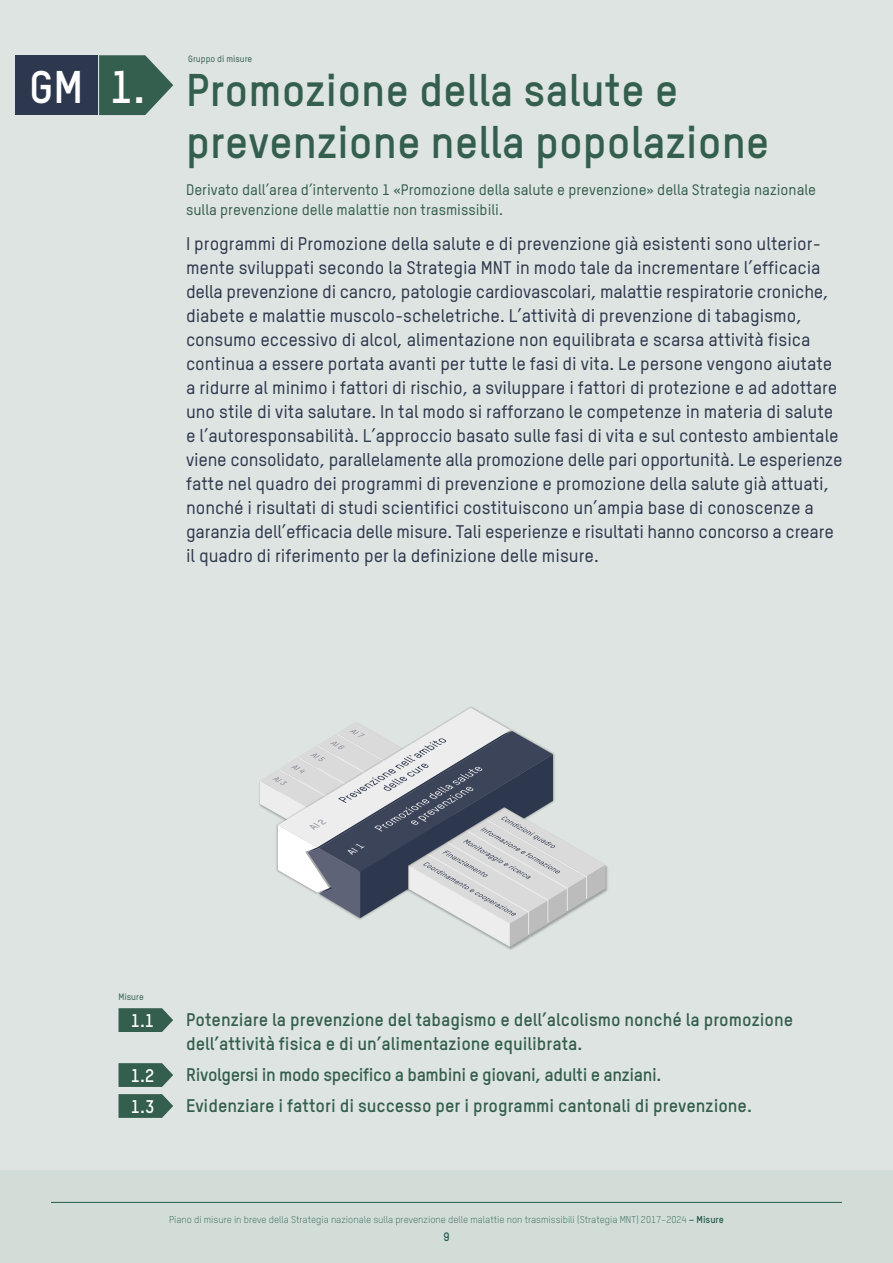
<style>
.page{position:relative;width:893px;height:1263px;background:#d2ddd8}
.page>*{position:absolute;margin:0;border:0;box-sizing:border-box;transform-origin:0 0}
.t1{font:700 45px/52.5px "TSTAR";color:#345e4e}
.t2{font:700 45px "TSTAR";color:#fff}
.t3{font:500 18px/24px "TSTAR";color:#2d374d}
.t4{font:700 18px/24px "TSTAR";color:#345e4e}
.t5{font:700 18px "TSTAR";letter-spacing:-.02em;color:#345e4e}
.t6{font:700 18px "TSTAR";color:#fff}
.t7{font:500 15px/19.5px "TSTAR";color:#345e4e}
.t8{font:700 12px "TSTAR";color:#345e4e}
.t9{font:700 12px "TSTAR";color:#245b4b}
.t10{font:300 9.75px "TSTAR";color:#345e4e}
.t11{font:300 9.75px "TSTAR";color:#245b4b}
.t12{font:500 9px "TSTAR";color:#345e4e}
.s1{font-weight:700}
</style>
<div class="page">
<hr style="left:51px;top:1202px;width:791px;height:1px;background:#245b4b">
<div style="left:0;top:0;width:893px;height:1169px;background:#dde4e1"></div>
<svg style="left:119px;top:1008px;width:54px;height:24px"></svg>
<svg style="left:119px;top:1063px;width:54px;height:24px"></svg>
<svg style="left:119px;top:1094px;width:54px;height:24px"></svg>
<svg style="left:99px;top:55px;width:74px;height:60px"></svg>
<div style="left:15px;top:55px;width:83px;height:60px;background:#2d374d"></div>
<svg style="left:260px;top:708px;width:345px;height:239px"></svg>
<h1 class="t2" style="left:29px;top:58px;width:118px">GM 1.</h1>
<p class="t12" style="left:188px;top:53px;width:66px">Gruppo di misure</p>
<h1 class="t1" style="left:186px;top:62px;width:585px">Promozione della salute e prevenzione nella popolazione</h1>
<p class="t7" style="left:186px;top:180px;width:632px">Derivato dall’area d’intervento 1 «Promozione della salute e prevenzione» della Strategia nazionale sulla prevenzione delle malattie non trasmissibili.</p>
<p class="t3" style="left:186px;top:231px;width:658px">I programmi di Promozione della salute e di prevenzione già esistenti sono ulterior&shy;mente sviluppati secondo la Strategia MNT in modo tale da incrementare l’efficacia della prevenzione di cancro, patologie cardiovascolari, malattie respiratorie croniche, diabete e malattie muscolo-scheletriche. L’attività di prevenzione di tabagismo, consumo eccessivo di alcol, alimentazione non equilibrata e scarsa attività fisica continua a essere portata avanti per tutte le fasi di vita. Le persone vengono aiutate a ridurre al minimo i fattori di rischio, a sviluppare i fattori di protezione e ad adottare uno stile di vita salutare. In tal modo si rafforzano le competenze in materia di salute e l’autoresponsabilità. L’approccio basato sulle fasi di vita e sul contesto ambientale viene consolidato, parallelamente alla promozione delle pari opportunità. Le esperienze fatte nel quadro dei programmi di prevenzione e promozione della salute già attuati, nonché i risultati di studi scientifici costituiscono un’ampia base di conoscenze a garanzia dell’efficacia delle misure. Tali esperienze e risultati hanno concorso a creare il quadro di riferimento per la definizione delle misure.</p>
<p class="t12" style="left:119px;top:991px;width:27px">Misure</p>
<p class="t6" style="left:131px;top:1009px;width:25px">1.1</p>
<p class="t4" style="left:186px;top:1007px;width:609px">Potenziare la prevenzione del tabagismo e dell’alcolismo nonché la promozione dell’attività fisica e di un’alimentazione equilibrata.</p>
<p class="t6" style="left:131px;top:1064px;width:25px">1.2</p>
<p class="t5" style="left:186px;top:1063px;width:477px">Rivolgersi in modo specifico a bambini e giovani, adulti e anziani.</p>
<p class="t6" style="left:131px;top:1095px;width:25px">1.3</p>
<p class="t4" style="left:186px;top:1093px;width:567px">Evidenziare i fattori di successo per i programmi cantonali di prevenzione.</p>
<p class="t11" style="left:169px;top:1213px;width:556px">Piano di misure in breve della Strategia nazionale sulla prevenzione delle mal ttie non trasmissib li (Strategia MNT) 2017–2024 <span class="s1">– Misure</span></p>
<p class="t9" style="left:443px;top:1229px;width:8px">9</p>
<p class="t10" style="left:162px;top:1213px;width:569px">Piano di misure 2021–2024 della Strategia nazionale sulla prevenzione delle malattie non trasmissibili (Strategia MNT) 2017–2024 <span class="s1">– Misure</span></p>
<p class="t8" style="left:440px;top:1229px;width:14px">11</p>
</div>
